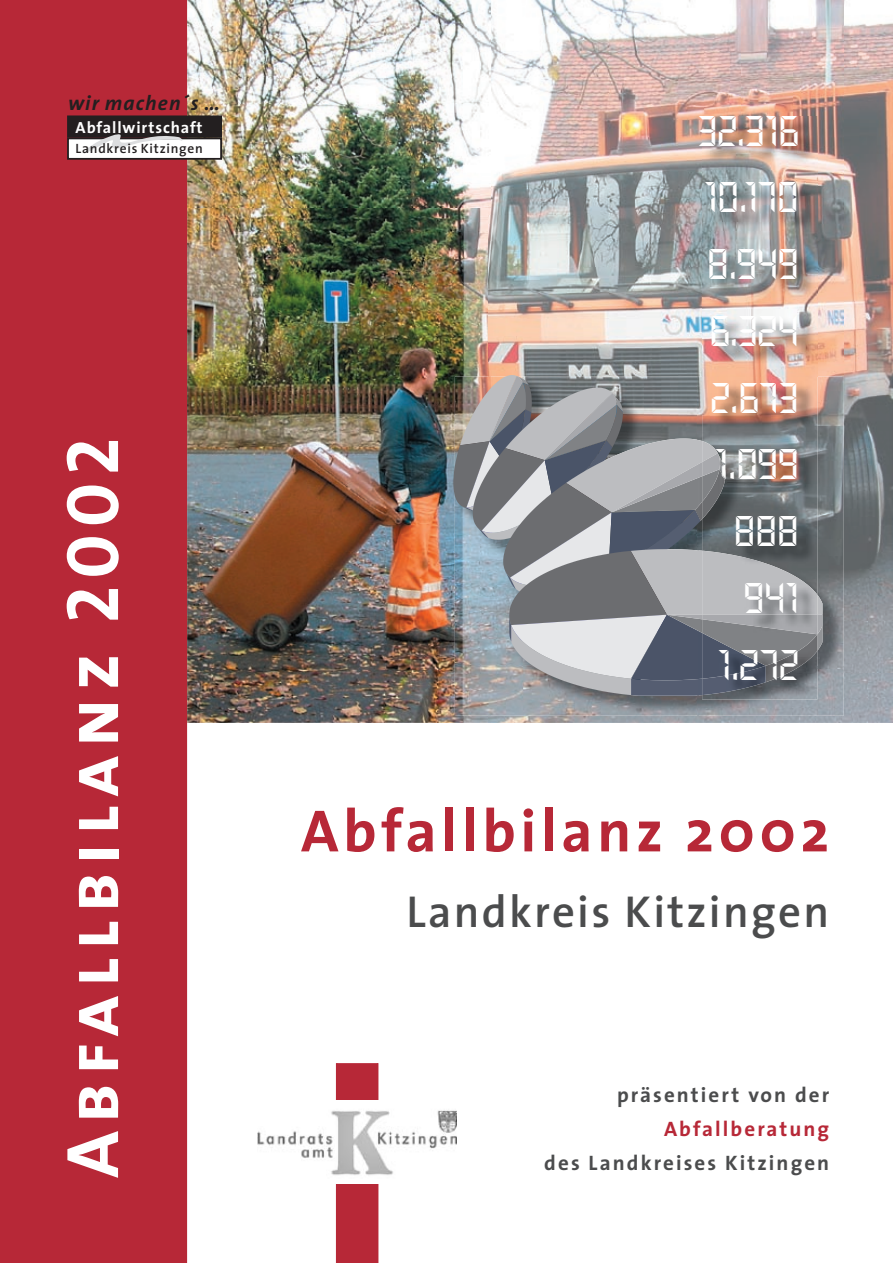
<style>
.page{position:relative;width:893px;height:1263px;background:#fff}
.page>*{position:absolute;margin:0;border:0;box-sizing:border-box;transform-origin:0 0}
.t1{font:75px "The Sans Bold Caps";letter-spacing:.1em;color:#fff}
.t2{font:700 60px "The Sans";letter-spacing:.075em;color:#b72837}
.t3{font:45px/66.8px "Quartz Bol D";letter-spacing:.01em;color:#fff;text-align:right}
.t4{font:600 45px "The Sans";letter-spacing:.05em;color:#4b4c4d}
.t5{font:700 21px "The Sans";letter-spacing:.1em;color:#4b4c4d}
.t6{font:700 21px "The Sans";letter-spacing:.1em;color:#b72837}
.t7{font:italic 700 20.7px "The Sans";letter-spacing:.055em;color:#231f20}
.t8{font:700 16.2px "The Sans";letter-spacing:.055em;color:#fff}
.t9{font:600 13.5px "The Sans";letter-spacing:.055em;color:#231f20}
</style>
<div class="page">
<div style="left:337px;top:1064px;width:41px;height:198px;background:#b72837"></div>
<hr style="left:336px;top:1064px;width:1px;height:198px;background:#b72837">
<hr style="left:337px;top:1261px;width:41px;height:2px;background:#b72837">
<hr style="left:337px;top:1063px;width:41px;height:1px;background:#b72837">
<img style="left:187px;top:0;width:302px;height:723px">
<img style="left:489px;top:672px;width:404px;height:51px">
<img style="left:843px;top:0;width:50px;height:672px">
<img style="left:489px;top:0;width:252px;height:377px">
<img style="left:793px;top:0;width:50px;height:377px">
<img style="left:741px;top:0;width:52px;height:116px">
<img style="left:455px;top:695px;width:242px;height:21px">
<img style="left:697px;top:668px;width:147px;height:48px">
<img style="left:817px;top:377px;width:27px;height:291px">
<img style="left:700px;top:512px;width:2px;height:9px">
<img style="left:700px;top:462px;width:2px;height:50px">
<img style="left:818px;top:634px;width:4px;height:17px">
<img style="left:700px;top:549px;width:122px;height:65px">
<svg style="left:453px;top:375px;width:247px;height:320px;background:#95989c"></svg>
<img style="left:631px;top:615px;width:71px;height:65px">
<img style="left:667px;top:614px;width:155px;height:20px">
<div style="left:1px;top:1px;width:185px;height:1261px;background:#b72837"></div>
<hr style="left:0;top:1px;width:2px;height:1261px;background:#b72837">
<hr style="left:1px;top:1261px;width:185px;height:2px;background:#b72837">
<hr style="left:186px;top:1px;width:1px;height:1261px;background:#b72837">
<hr style="left:1px;top:0;width:185px;height:2px;background:#b72837">
<div style="left:68px;top:138px;width:153px;height:21px;background:#fff"></div>
<div style="left:67px;top:138px;width:155px;height:22px;border:2px solid #231f20"></div>
<div style="left:68px;top:116px;width:153px;height:21px;background:#231f20"></div>
<div style="left:67px;top:115px;width:155px;height:23px;border:2px solid #231f20"></div>
<svg style="left:85px;top:134px;width:97px;height:19px"></svg>
<img style="left:257px;top:1101px;width:200px;height:82px">
<img style="left:702px;top:116px;width:115px;height:583px">
<img style="left:702px;top:480px;width:23px;height:39px">
<img style="left:702px;top:441px;width:16px;height:12px">
<img style="left:702px;top:476px;width:17px;height:26px">
<img style="left:702px;top:453px;width:16px;height:23px">
<svg style="left:817px;top:634px;width:1px;height:18px"></svg>
<img style="left:766px;top:666px;width:51px;height:16px">
<img style="left:702px;top:679px;width:64px;height:16px">
<img style="left:702px;top:595px;width:115px;height:24px">
<img style="left:702px;top:551px;width:115px;height:44px">
<img style="left:702px;top:666px;width:64px;height:13px">
<img style="left:702px;top:619px;width:115px;height:47px">
<img style="left:718px;top:453px;width:7px;height:27px">
<p class="t7" style="left:68px;top:85px;width:153px">wir machen´s …</p>
<p class="t8" style="left:76px;top:114px;width:128px">Abfallwirtschaft</p>
<p class="t9" style="left:76px;top:138px;width:129px">Landkreis Kitzingen</p>
<h1 class="t1" style="left:30px;top:1178px;width:741px;rotate:-90deg">Abfallbilanz 2002</h1>
<p class="t3" style="left:698px;top:97px;width:102px">32.316<br>10.170<br>8.949<br>6.324<br>2.673<br>1.099<br>888<br>941<br>1.272</p>
<h2 class="t2" style="left:301px;top:781px;width:530px">Abfallbilanz 2002</h2>
<p class="t4" style="left:407px;top:874px;width:424px">Landkreis Kitzingen</p>
<p class="t5" style="left:617px;top:1077px;width:214px">präsentiert von der</p>
<p class="t6" style="left:664px;top:1111px;width:167px">Abfallberatung</p>
<p class="t5" style="left:544px;top:1145px;width:286px">des Landkreises Kitzingen</p>
</div>
